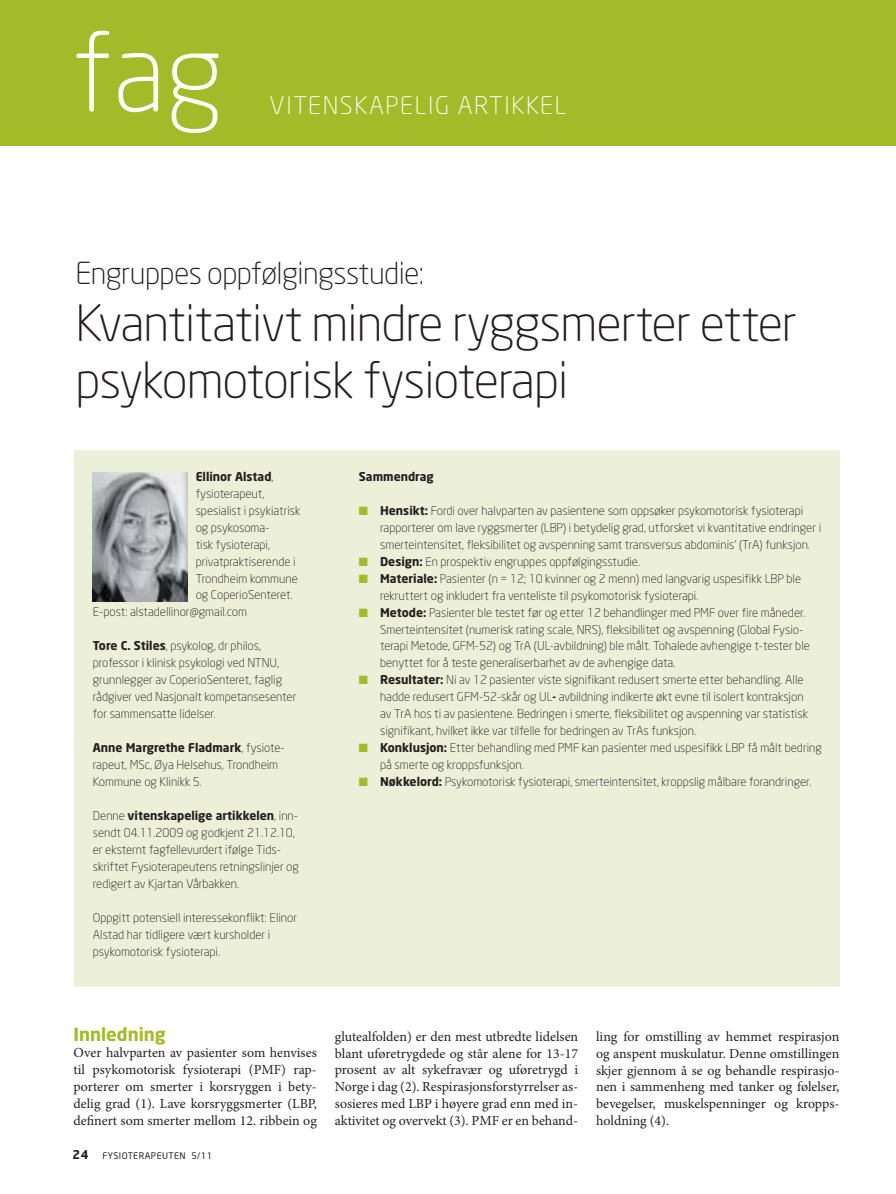
<style>
.page{position:relative;width:896px;height:1194px;background:#fff}
.page>*{position:absolute;margin:0;border:0;box-sizing:border-box;transform-origin:0 0}
.t1{font:300 108px "Neo Sans";color:#fff}
.t2{font:300 49.5px/57px "Neo Sans";letter-spacing:-.02em;color:#231f20}
.t3{font:300 30px "Neo Sans";letter-spacing:-.02em;color:#231f20}
.t4{font:300 24px "Neo Sans";letter-spacing:.07em;color:#fff}
.t5{font:700 18px "Neo Sans";color:#a4bb29}
.t6{font:13.8px/17px "Minion Pro";color:#231f20;text-align:justify}
.t7{font:300 12px/17px "Neo Sans";color:#231f20}
.t8{font:700 12px "Neo Sans";color:#231f20}
.t9{font:9px "Neo Sans";letter-spacing:.05em;color:#231f20}
.s1{font-weight:300}
.s2{font-weight:700}
</style>
<div class="page">
<div style="left:1px;top:1px;width:894px;height:145px;background:#a4bb29"></div>
<div style="left:74px;top:450px;width:765px;height:535px;background:#ecf0d8"></div>
<img style="left:92px;top:472px;width:95px;height:129px">
<h1 class="t1" style="left:72px;top:31px;width:153px">fag</h1>
<h3 class="t4" style="left:269px;top:96px;width:298px">VITENSKAPELIG ARTIKKEL</h3>
<h3 class="t3" style="left:75px;top:261px;width:350px">Engruppes oppfølgingsstudie:</h3>
<h2 class="t2" style="left:75px;top:298px;width:723px">Kvantitativt mindre ryggsmerter etter psykomotorisk fysioterapi</h2>
<p class="t8" style="left:196px;top:471px;width:79px">Ellinor Alstad<span class="s1">,</span></p>
<p class="t8" style="left:359px;top:471px;width:76px">Sammendrag</p>
<p class="t7" style="left:196px;top:485px;width:70px">fysioterapeut,</p>
<p class="t7" style="left:196px;top:502px;width:106px">spesialist i psykiatrisk</p>
<p class="t7" style="left:196px;top:519px;width:75px">og psykosoma-</p>
<p class="t7" style="left:196px;top:536px;width:76px">tisk fysioterapi,</p>
<p class="t7" style="left:196px;top:553px;width:101px">privatpraktiserende i</p>
<p class="t7" style="left:196px;top:570px;width:104px">Trondheim kommune</p>
<p class="t7" style="left:196px;top:587px;width:99px">og CoperioSenteret.</p>
<p class="t7" style="left:93px;top:604px;width:156px">E-post: alstadellinor@gmail.com</p>
<p class="t7" style="left:93px;top:638px;width:205px"><span class="s2">Tore C. Stiles</span>, psykolog, dr philos, professor i klinisk psykologi ved NTNU, grunnlegger av CoperioSenteret, faglig rådgiver ved Nasjonalt kompetansesenter for sammensatte lidelser.</p>
<p class="t7" style="left:93px;top:740px;width:193px"><span class="s2">Anne Margrethe Fladmark</span>, fysiote&shy;rapeut, MSc, Øya Helsehus, Trondheim<br>Kommune og Klinikk 5.</p>
<p class="t7" style="left:93px;top:808px;width:207px">Denne <span class="s2">vitenskapelige artikkelen</span>, inn&shy;sendt 04.11.2009 og godkjent 21.12.10, er eksternt fagfellevurdert ifølge Tids&shy;skriftet Fysioterapeutens retningslinjer og redigert av Kjartan Vårbakken.</p>
<p class="t7" style="left:93px;top:909px;width:206px">Oppgitt potensiell interessekonflikt: Elinor<br>Alstad har tidligere vært kursholder i psykomotorisk fysioterapi.</p>
<p class="t7" style="left:380px;top:503px;width:443px"><span class="s2">Hensikt:</span> Fordi over halvparten av pasientene som oppsøker psykomotorisk fysioterapi rapporterer om lave ryggsmerter (LBP) i betydelig grad, utforsket vi kvantitative endringer i smerteintensitet, fleksibilitet og avspenning samt transversus abdominis’ (TrA) funksjon.<br><span class="s2">Design:</span> En prospektiv engruppes oppfølgingsstudie.<br><span class="s2">Materiale:</span> Pasienter (n = 12; 10 kvinner og 2 menn) med langvarig uspesifikk LBP ble rekruttert og inkludert fra venteliste til psykomotorisk fysioterapi.<br><span class="s2">Metode:</span> Pasienter ble testet før og etter 12 behandlinger med PMF over fire måneder.<br>Smerteintensitet (numerisk rating scale, NRS), fleksibilitet og avspenning (Global Fysio&shy;terapi Metode, GFM-52) og TrA (UL-avbildning) ble målt. Tohalede avhengige t-tester ble benyttet for å teste generaliserbarhet av de avhengige data.<br><span class="s2">Resultater:</span> Ni av 12 pasienter viste signifikant redusert smerte etter behandling. Alle hadde redusert GFM-52-skår og UL<span class="s2">-</span> avbildning indikerte økt evne til isolert kontraksjon<br>av TrA hos ti av pasientene. Bedringen i smerte, fleksibilitet og avspenning var statistisk signifikant, hvilket ikke var tilfelle for bedringen av TrAs funksjon.<br><span class="s2">Konklusjon:</span> Etter behandling med PMF kan pasienter med uspesifikk LBP få målt bedring på smerte og kroppsfunksjon.<br><span class="s2">Nøkkelord:</span> Psykomotorisk fysioterapi, smerteintensitet, kroppslig målbare forandringer.</p>
<h3 class="t5" style="left:74px;top:1026px;width:94px">Innledning</h3>
<p class="t6" style="left:74px;top:1045px;width:245px">Over halvparten av pasienter som henvises til psykomotorisk fysioterapi (PMF) rap&shy;porterer om smerter i korsryggen i bety&shy;delig grad (1). Lave korsryggsmerter (LBP, definert som smerter mellom 12. ribbein og</p>
<p class="t8" style="left:72px;top:1149px;width:18px">24</p>
<p class="t9" style="left:103px;top:1151px;width:111px">FYSIOTERAPEUTEN 5/11</p>
<p class="t6" style="left:335px;top:1028px;width:245px">glutealfolden) er den mest utbredte lidelsen blant uføretrygdede og står alene for 13-17 prosent av alt sykefravær og uføretrygd i Norge i dag (2). Respirasjonsforstyrrelser as&shy;sosieres med LBP i høyere grad enn med in&shy;aktivitet og overvekt (3). PMF er en behand-</p>
<p class="t6" style="left:596px;top:1028px;width:245px">ling for omstilling av hemmet respirasjon og anspent muskulatur. Denne omstillingen skjer gjennom å se og behandle respirasjo&shy;nen i sammenheng med tanker og følelser, bevegelser, muskelspenninger og kropps&shy;holdning (4).</p>
</div>
